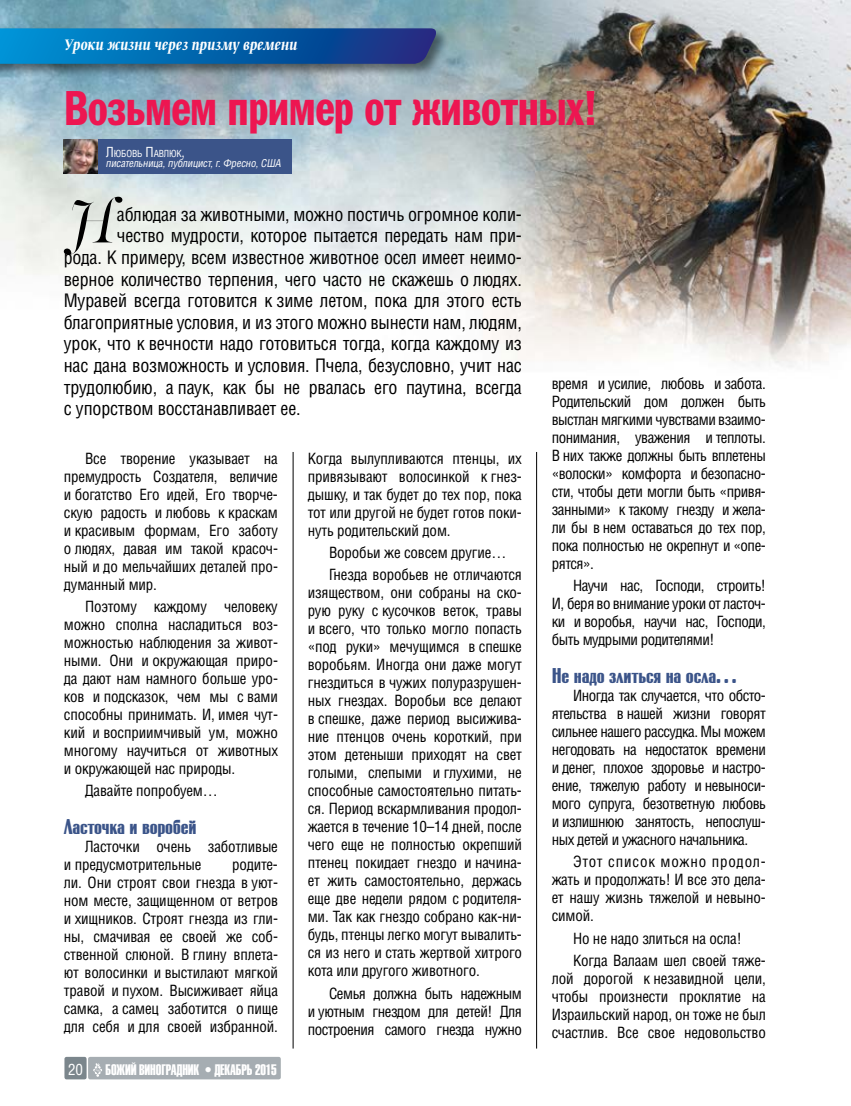
<style>
.page{position:relative;width:851px;height:1106px;background:#fff}
.page>*{position:absolute;margin:0;border:0;box-sizing:border-box;transform-origin:0 0}
.t1{font:61.8px "PF Regal Swash Pro";color:#000}
.t2{font:49.5px "Franklin Gothic Demi Cmp C";letter-spacing:-.01em;color:#ed1651}
.t3{font:700 21px "Rubrica C";letter-spacing:-.01em;color:#3b5489}
.t4{font:18px "AG Letterica Condensed C";letter-spacing:-.01em;color:#000}
.t5{font:18px "Greta Dis Nar Pro Med Ita";color:#fff}
.t6{font:15px/18px "AG Letterica Condensed C";letter-spacing:-.01em;color:#000;text-align:justify}
.t7{font:15px "Helios Extra Compressed C";letter-spacing:-.01em;color:#fff}
.t8{font:15px "AG Letterica Condensed C";color:#fff}
.t9{font:italic 10.5px "AG Letterica Condensed C";letter-spacing:-.01em;color:#fff}
.t10{font:9.45px "AG Letterica Condensed C";letter-spacing:-.015em;color:#fff}
.s1{font-size:13.5px}
.s2{font-style:inherit}
</style>
<div class="page">
<img style="left:0;top:0;width:850px;height:367px">
<div style="left:98px;top:140px;width:194px;height:34px;background:#3b5489"></div>
<img style="left:64px;top:140px;width:34px;height:34px">
<div style="left:0;top:26px;width:450px;height:52px;background:#000;opacity:.49"></div>
<svg style="left:0;top:28px;width:439px;height:36px;background:#0961a9"></svg>
<hr style="left:536px;top:452px;width:1px;height:596px;background:#000">
<hr style="left:293px;top:452px;width:1px;height:596px;background:#000">
<div style="left:88px;top:1056px;width:193px;height:23px;background:#a6adb2;border-radius:2px"></div>
<div style="left:64px;top:1056px;width:23px;height:23px;background:#7b868c;border-radius:2px"></div>
<svg style="left:93px;top:1063px;width:9px;height:13px"></svg>
<p class="t5" style="left:64px;top:34px;width:235px">Уроки жизни через призму времени</p>
<h2 class="t2" style="left:64px;top:80px;width:536px">Возьмем пример от животных!</h2>
<p class="t10" style="left:106px;top:148px;width:80px"><span class="s1">Л</span>юбовь <span class="s1">П</span>авлюк<span class="s1">,</span></p>
<p class="t9" style="left:106px;top:157px;width:176px">писательница, публицист, г. Фресно, США</p>
<h1 class="t1" style="left:67px;top:185px;width:49px">Н</h1>
<p class="t4" style="left:117px;top:203px;width:406px">аблюдая за животными, можно постичь огромное коли-</p>
<p class="t4" style="left:117px;top:225px;width:406px">чество мудрости, которое пытается передать нам при-</p>
<p class="t4" style="left:64px;top:247px;width:459px">рода. К примеру, всем известное животное осел имеет неимо-</p>
<p class="t4" style="left:64px;top:268px;width:459px">верное количество терпения, чего часто не скажешь о людях.</p>
<p class="t4" style="left:64px;top:290px;width:459px">Муравей всегда готовится к зиме летом, пока для этого есть</p>
<p class="t4" style="left:64px;top:311px;width:459px">благоприятные условия, и из этого можно вынести нам, людям,</p>
<p class="t4" style="left:64px;top:333px;width:459px">урок, что к вечности надо готовиться тогда, когда каждому из</p>
<p class="t4" style="left:64px;top:355px;width:459px">нас дана возможность и условия. Пчела, безусловно, учит нас</p>
<p class="t4" style="left:64px;top:376px;width:459px">трудолюбию, а паук, как бы не рвалась его паутина, всегда</p>
<p class="t4" style="left:64px;top:398px;width:238px">с упорством восстанавливает ее.</p>
<p class="t6" style="left:64px;top:449px;width:216px;text-indent:21px">Все творение указывает на премудрость Создателя, величие и богатство Его идей, Его творче&shy;скую радость и любовь к краскам и красивым формам, Его заботу о людях, давая им такой красоч&shy;ный и до мельчайших деталей про&shy;думанный мир.</p>
<p class="t6" style="left:64px;top:597px;width:216px;text-indent:21px">Поэтому каждому человеку можно сполна насладиться воз&shy;можностью наблюдения за живот&shy;ными. Они и окружающая приро&shy;да дают нам намного больше уро&shy;ков и подсказок, чем мы с вами способны принимать. И, имея чут&shy;кий и восприимчивый ум, можно многому научиться от животных и окружающей нас природы.</p>
<p class="t6" style="left:85px;top:781px;width:134px">Давайте попробуем…</p>
<h3 class="t3" style="left:64px;top:816px;width:134px">Ласточка и воробей</h3>
<p class="t6" style="left:64px;top:837px;width:216px;text-indent:21px">Ласточки очень заботливые и предусмотрительные</p>
<p class="t6" style="left:64px;top:855px;width:216px;text-indent:168px">родите&shy;ли. Они строят свои гнезда в уют&shy;ном месте, защищенном от ветров и хищников. Строят гнезда из гли&shy;ны, смачивая ее своей же соб&shy;ственной слюной. В глину вплета&shy;ют волосинки и выстилают мягкой травой и пухом. Высиживает яйца самка, а самец заботится о пище для себя и для своей избранной.</p>
<p class="t8" style="left:68px;top:1060px;width:16px">20</p>
<p class="t7" style="left:106px;top:1060px;width:173px">БОЖИЙ ВИНОГРАДНИК <span class="s2">• ДЕКАБРЬ</span> 2015</p>
<p class="t6" style="left:308px;top:449px;width:216px">Когда вылупливаются птенцы, их привязывают волосинкой к гнез&shy;дышку, и так будет до тех пор, пока тот или другой не будет готов поки&shy;нуть родительский дом.</p>
<p class="t6" style="left:329px;top:541px;width:194px;line-height:22.2px">Воробьи же совсем другие…<br>Гнезда воробьев не отличаются</p>
<p class="t6" style="left:308px;top:583px;width:216px">изяществом, они собраны на ско&shy;рую руку с кусочков веток, травы и всего, что только могло попасть «под руки» мечущимся в спешке воробьям. Иногда они даже могут гнездиться в чужих полуразрушен&shy;ных гнездах. Воробьи все делают в спешке, даже период высижива&shy;ние птенцов очень короткий, при этом детеныши приходят на свет голыми, слепыми и глухими, не способные самостоятельно питать&shy;ся. Период вскармливания продол&shy;жается в течение 10–14 дней, после чего еще не полностью окрепший птенец покидает гнездо и начина&shy;ет жить самостоятельно, держась еще две недели рядом с родителя&shy;ми. Так как гнездо собрано как-ни&shy;будь, птенцы легко могут вывалить&shy;ся из него и стать жертвой хитрого кота или другого животного.</p>
<p class="t6" style="left:308px;top:984px;width:216px;text-indent:21px">Семья должна быть надежным и уютным гнездом для детей! Для построения самого гнезда нужно</p>
<p class="t6" style="left:551px;top:374px;width:216px">время и усилие, любовь и забота.<br>Родительский дом должен быть выстлан мягкими чувствами взаимо&shy;понимания, уважения и теплоты.<br>В них также должны быть вплетены «волоски» комфорта и безопасно&shy;сти, чтобы дети могли быть «привя&shy;занными» к такому гнезду и жела&shy;ли бы в нем оставаться до тех пор, пока полностью не окрепнут и «опе&shy;рятся».</p>
<p class="t6" style="left:551px;top:576px;width:216px;text-indent:21px">Научи нас, Господи, строить!<br>И, беря во внимание уроки от ласточ&shy;ки и воробья, научи нас, Господи, быть мудрыми родителями!</p>
<h3 class="t3" style="left:551px;top:665px;width:187px">Не надо злиться на осла…</h3>
<p class="t6" style="left:551px;top:686px;width:216px;text-indent:21px">Иногда так случается, что обсто&shy;ятельства в нашей жизни говорят сильнее нашего рассудка. Мы можем негодовать на недостаток времени и денег, плохое здоровье и настро&shy;ение, тяжелую работу и невыноси&shy;мого супруга, безответную любовь и излишнюю занятость, непослуш&shy;ных детей и ужасного начальника.</p>
<p class="t6" style="left:551px;top:852px;width:216px;text-indent:21px">Этот список можно продол&shy;жать и продолжать! И все это дела&shy;ет нашу жизнь тяжелой и невыно&shy;симой.</p>
<p class="t6" style="left:573px;top:927px;width:194px;line-height:22.2px">Но не надо злиться на осла!<br>Когда Валаам шел своей тяже-</p>
<p class="t6" style="left:551px;top:969px;width:216px">лой дорогой к незавидной цели, чтобы произнести проклятие на Израильский народ, он тоже не был счастлив. Все свое недовольство</p>
</div>
